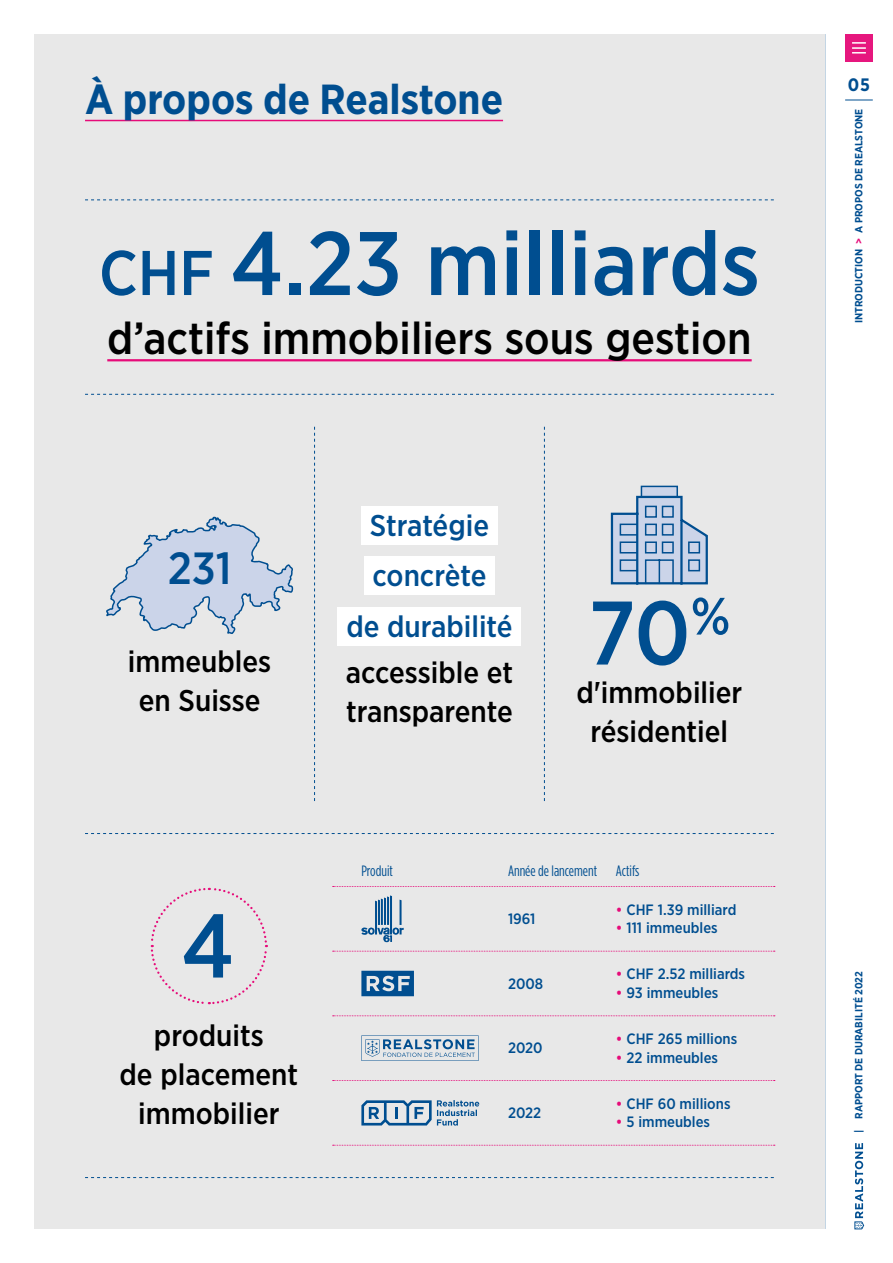
<style>
.page{position:relative;width:893px;height:1263px;background:#fff}
.page>*{position:absolute;margin:0;border:0;box-sizing:border-box;transform-origin:0 0}
.t1{font:500 90px "Gotham Narrow";color:#004e90}
.t2{font:500 45px "Gotham Narrow";color:#000}
.t3{font:500 45px "Gotham Narrow";color:#004e90}
.t4{font:700 42px "Gotham Narrow";color:#004e90}
.t5{font:500 30px/39px "Gotham Narrow";color:#000;text-align:center}
.t6{font:500 30px/50.8px "Gotham Narrow";color:#004e90;text-align:center}
.t7{font:700 18px "Gotham Narrow";color:#004e90}
.t8{font:500 15px "Gotham Narrow";color:#004e90}
.t9{font:15px "Gotham Condensed";color:#004e90}
.t10{font:700 10.5px "Gotham Narrow";color:#004e90}
.s1{font-size:63px}
.s2{color:#e60b79}
</style>
<div class="page">
<div style="left:845px;top:34px;width:28px;height:28px;background:#e6177e"></div>
<svg style="left:852px;top:42px;width:14px;height:12px"></svg>
<svg style="left:845px;top:100px;width:28px;height:1px"></svg>
<svg style="left:855px;top:1143px;width:9px;height:86px"></svg>
<div style="left:34px;top:34px;width:791px;height:1195px;background:#e8e8e8"></div>
<hr style="left:107px;top:359px;width:645px;height:2px;background:#e60b79">
<svg style="left:85px;top:199px;width:689px;height:1px"></svg>
<hr style="left:85px;top:120px;width:418px;height:1px;background:#e60b79">
<svg style="left:85px;top:1177px;width:689px;height:1px"></svg>
<svg style="left:85px;top:394px;width:689px;height:1px"></svg>
<svg style="left:85px;top:833px;width:689px;height:1px"></svg>
<div style="left:364px;top:557px;width:131px;height:38px;background:#fff"></div>
<div style="left:338px;top:608px;width:183px;height:38px;background:#fff"></div>
<div style="left:361px;top:506px;width:137px;height:38px;background:#fff"></div>
<svg style="left:314px;top:427px;width:1px;height:374px"></svg>
<svg style="left:544px;top:427px;width:1px;height:374px"></svg>
<svg style="left:150px;top:887px;width:118px;height:118px"></svg>
<svg style="left:333px;top:951px;width:442px;height:1px"></svg>
<svg style="left:333px;top:1015px;width:442px;height:1px"></svg>
<svg style="left:333px;top:1080px;width:442px;height:1px"></svg>
<svg style="left:333px;top:1145px;width:442px;height:1px"></svg>
<svg style="left:333px;top:886px;width:442px;height:1px"></svg>
<svg style="left:361px;top:971px;width:53px;height:25px"></svg>
<svg style="left:361px;top:895px;width:43px;height:47px"></svg>
<svg style="left:361px;top:1100px;width:118px;height:25px"></svg>
<svg style="left:361px;top:1035px;width:118px;height:26px"></svg>
<svg style="left:610px;top:485px;width:98px;height:100px"></svg>
<svg style="left:106px;top:516px;width:188px;height:118px"></svg>
<h3 class="t4" style="left:85px;top:73px;width:419px">À propos de Realstone</h3>
<h1 class="t1" style="left:99px;top:206px;width:663px"><span class="s1">CHF</span> 4.23 milliards</h1>
<h2 class="t2" style="left:107px;top:309px;width:646px">d’actifs immobiliers sous gestion</h2>
<h2 class="t3" style="left:168px;top:540px;width:65px">231</h2>
<h3 class="t5" style="left:128px;top:642px;width:145px">immeubles en Suisse</h3>
<h1 class="t1" style="left:181px;top:889px;width:55px">4</h1>
<h3 class="t5" style="left:120px;top:1015px;width:180px">produits<br>de placement immobilier</h3>
<h3 class="t6" style="left:370px;top:499px;width:121px">Stratégie</h3>
<h3 class="t6" style="left:346px;top:550px;width:168px">concrète<br>de durabilité</h3>
<h3 class="t5" style="left:346px;top:652px;width:169px;text-align:left">accessible et transparente</h3>
<h1 class="t1" style="left:588px;top:576px;width:144px">70<sup>%</sup></h1>
<h3 class="t5" style="left:576px;top:673px;width:167px">d'immobilier résidentiel</h3>
<p class="t9" style="left:361px;top:862px;width:33px">Produit</p>
<p class="t9" style="left:508px;top:862px;width:133px">Année de lancement Actifs</p>
<p class="t8" style="left:508px;top:909px;width:29px">1961</p>
<p class="t8" style="left:508px;top:974px;width:37px">2008</p>
<p class="t8" style="left:508px;top:1039px;width:36px">2020</p>
<p class="t8" style="left:508px;top:1103px;width:35px">2022</p>
<p class="t8" style="left:616px;top:900px;width:122px"><span class="s2">•</span> CHF 1.39 milliard</p>
<p class="t8" style="left:616px;top:919px;width:103px"><span class="s2">•</span> 111 immeubles</p>
<p class="t8" style="left:616px;top:964px;width:131px"><span class="s2">•</span> CHF 2.52 milliards</p>
<p class="t8" style="left:616px;top:983px;width:104px"><span class="s2">•</span> 93 immeubles</p>
<p class="t8" style="left:616px;top:1029px;width:123px"><span class="s2">•</span> CHF 265 millions</p>
<p class="t8" style="left:616px;top:1048px;width:104px"><span class="s2">•</span> 22 immeubles</p>
<p class="t8" style="left:616px;top:1094px;width:116px"><span class="s2">•</span> CHF 60 millions</p>
<p class="t8" style="left:616px;top:1113px;width:96px"><span class="s2">•</span> 5 immeubles</p>
<p class="t7" style="left:848px;top:73px;width:24px">05</p>
<p class="t10" style="left:852px;top:323px;width:216px;rotate:-90deg">INTRODUCTION <span class="s2">&gt;</span> A PROPOS DE REALSTONE</p>
<p class="t10" style="left:852px;top:1133px;width:163px;rotate:-90deg">| RAPPORT DE DURABILITÉ 2022</p>
</div>
